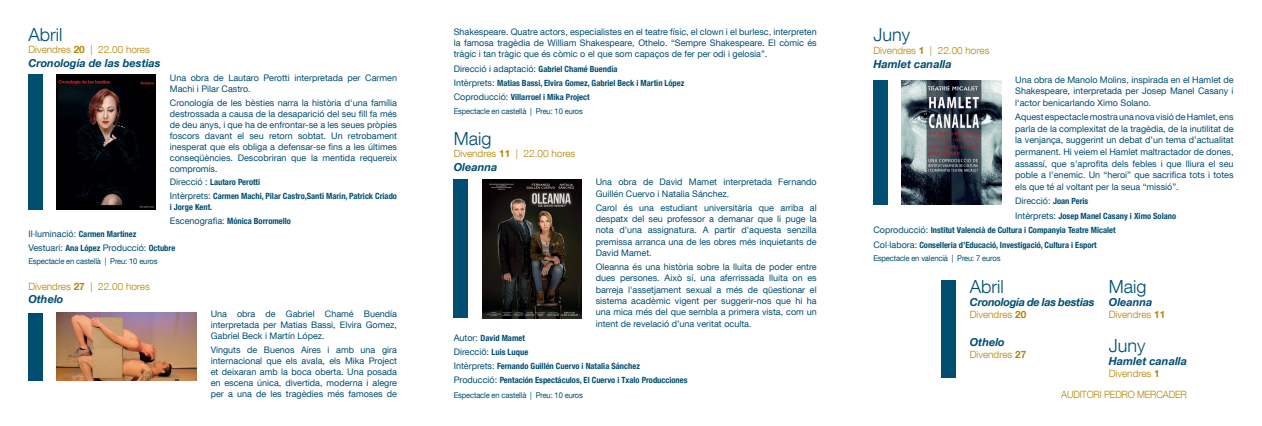
<style>
.page{position:relative;width:1262px;height:426px;background:#fff}
.page>*{position:absolute;margin:0;border:0;box-sizing:border-box;transform-origin:0 0}
.t1{font:300 18px "Helvetica Neue LT Com";color:#004e71}
.t2{font:italic 700 11px "Helvetica Neue LT Com";color:#004e71}
.t3{font:italic 700 11px "Helvetica Neue LT Com";letter-spacing:-.02em;color:#004e71}
.t4{font:300 10px "Helvetica Neue LT Com";color:#b48300}
.t5{font:300 10px "Helvetica Neue LT Com";letter-spacing:-.02em;color:#b48300;scale:.95 1}
.t6{font:9px/11px "Helvetica Neue LT Com";color:#004e71;text-align:justify}
.t7{font:700 condensed 8.5px/10.4px "Helvetica Neue LT Com";color:#004e71}
.t8{font:8px "Helvetica Neue LT Com";letter-spacing:-.02em;color:#004e71;scale:.95 1}
.s1{font-weight:700}
.s2{font-weight:400;font-stretch:normal;font-size:9px}
.s3{font-weight:700;font-stretch:condensed;font-size:8.5px}
</style>
<div class="page">
<img style="left:56px;top:74px;width:100px;height:135px">
<div style="left:28px;top:74px;width:14px;height:135px;background:#004e71"></div>
<img style="left:56px;top:312px;width:140px;height:68px">
<img style="left:482px;top:179px;width:99px;height:138px">
<div style="left:28px;top:312px;width:15px;height:68px;background:#004e71"></div>
<div style="left:454px;top:180px;width:14px;height:137px;background:#004e71"></div>
<img style="left:901px;top:80px;width:100px;height:124px">
<div style="left:873px;top:80px;width:14px;height:124px;background:#004e71"></div>
<div style="left:941px;top:280px;width:14px;height:97px;background:#004e71"></div>
<p class="t1" style="left:28px;top:24px;width:36px">Abril</p>
<p class="t4" style="left:28px;top:44px;width:123px">Divendres <span class="s1">20</span> | 22.00 hores</p>
<p class="t2" style="left:28px;top:56px;width:134px">Cronología de las bestias</p>
<p class="t6" style="left:170px;top:72px;width:229px">Una obra de Lautaro Perotti interpretada per Carmen<br>Machi i Pilar Castro.</p>
<p class="t6" style="left:170px;top:96px;width:229px">Cronología de les bèsties narra la història d'una família destrossada a causa de la desaparició del seu fill fa més de deu anys, i que ha de enfrontar-se a les seues pròpies foscors davant el seu retorn sobtat. Un retrobament inesperat que els obliga a defensar-se fins a les últimes conseqüències. Descobriran que la mentida requereix compromís.</p>
<p class="t7" style="left:170px;top:177px;width:92px"><span class="s2">Direcció :</span> Lautaro Perotti</p>
<p class="t7" style="left:170px;top:191px;width:229px"><span class="s2">Intèrprets:</span> Carmen Machi, Pilar Castro,Santi Marín, Patrick Criado i Jorge Kent.</p>
<p class="t7" style="left:170px;top:215px;width:123px"><span class="s2">Escenografia:</span> Mónica Borromello</p>
<p class="t7" style="left:28px;top:229px;width:110px"><span class="s2">Il·luminació:</span> Carmen Martínez</p>
<p class="t6" style="left:28px;top:242px;width:148px">Vestuari: <span class="s3">Ana López</span> Producció: <span class="s3">Octubre</span></p>
<p class="t8" style="left:28px;top:256px;width:137px">Espectacle en castellà | Preu: 10 euros</p>
<p class="t4" style="left:28px;top:280px;width:123px">Divendres <span class="s1">27</span> | 22.00 hores</p>
<p class="t2" style="left:28px;top:292px;width:37px">Othelo</p>
<p class="t6" style="left:211px;top:308px;width:188px">Una obra de Gabriel Chamé Buendía interpretada per Matias Bassi, Elvira Gomez, Gabriel Beck i Martín López.</p>
<p class="t6" style="left:211px;top:343px;width:188px">Vinguts de Buenos Aires i amb una gira internacional que els avala, els Mika Project et deixaran amb la boca oberta. Una posada en escena única, divertida, moderna i alegre per a una de les tragèdies més famoses de</p>
<p class="t6" style="left:454px;top:26px;width:364px;line-height:11.3px">Shakespeare. Quatre actors, especialistes en el teatre físic, el clown i el burlesc, interpreten la famosa tragèdia de William Shakespeare, Othelo. “Sempre Shakespeare. El còmic és tràgic i tan tràgic que és còmic o el que som capaços de fer per odi i gelosia”.</p>
<p class="t6" style="left:454px;top:63px;width:165px">Direcció i adaptació: <span class="s3">Gabriel Chamé Buendía</span></p>
<p class="t7" style="left:454px;top:77px;width:232px"><span class="s2">Intèrprets:</span> Matias Bassi, Elvira Gomez, Gabriel Beck i Martín López</p>
<p class="t7" style="left:454px;top:92px;width:137px"><span class="s2">Coproducció:</span> Villarroel i Mika Project</p>
<p class="t8" style="left:454px;top:106px;width:137px">Espectacle en castellà | Preu: 10 euros</p>
<p class="t1" style="left:454px;top:127px;width:39px">Maig</p>
<p class="t4" style="left:454px;top:147px;width:123px">Divendres <span class="s1">11</span> | 22.00 hores</p>
<p class="t2" style="left:454px;top:160px;width:45px">Oleanna</p>
<p class="t6" style="left:595px;top:176px;width:222px;line-height:11.3px">Una obra de David Mamet interpretada Fernando<br>Guillén Cuervo i Natalia Sánchez.</p>
<p class="t6" style="left:595px;top:201px;width:222px;line-height:11.3px">Carol és una estudiant universitària que arriba al despatx del seu professor a demanar que li puge la nota d'una assignatura. A partir d'aquesta senzilla premissa arranca una de les obres més inquietants de David Mamet.</p>
<p class="t6" style="left:595px;top:261px;width:222px;line-height:11.3px">Oleanna és una història sobre la lluita de poder entre dues persones. Això sí, una aferrissada lluita on es barreja l'assetjament sexual a més de qüestionar el sistema acadèmic vigent per suggerir-nos que hi ha una mica més del que sembla a primera vista, com un intent de revelació d’una veritat oculta.</p>
<p class="t7" style="left:454px;top:332px;width:73px"><span class="s2">Autor:</span> David Mamet</p>
<p class="t6" style="left:454px;top:346px;width:76px">Direcciö: <span class="s3">Luis Luque</span></p>
<p class="t7" style="left:454px;top:360px;width:188px"><span class="s2">Intèrprets:</span> Fernando Guillén Cuervo i Natalia Sánchez</p>
<p class="t7" style="left:454px;top:375px;width:235px"><span class="s2">Producció:</span> Pentación Espectáculos, El Cuervo i Txalo Producciones</p>
<p class="t8" style="left:454px;top:389px;width:137px">Espectacle en castellà | Preu: 10 euros</p>
<p class="t1" style="left:873px;top:24px;width:38px">Juny</p>
<p class="t4" style="left:873px;top:44px;width:117px">Divendres <span class="s1">1</span> | 22.00 hores</p>
<p class="t2" style="left:873px;top:57px;width:80px">Hamlet canalla</p>
<p class="t6" style="left:1015px;top:73px;width:220px;line-height:11.6px">Una obra de Manolo Molins, inspirada en el Hamlet de Shakespeare, interpretada per Josep Manel Casany i l'actor benicarlando Ximo Solano.</p>
<p class="t6" style="left:1015px;top:111px;width:220px;line-height:11.6px">Aquest espectacle mostra una nova visió de Hamlet, ens parla de la complexitat de la tragèdia, de la inutilitat de la venjança, suggerint un debat d’un tema d’actualitat permanent. Hi veiem el Hamlet maltractador de dones, assassí, que s’aprofita dels febles i que lliura el seu poble a l’enemic. Un “heroi” que sacrifica tots i totes els que té al voltant per la seua “missió”.</p>
<p class="t6" style="left:1015px;top:195px;width:75px">Direcció: <span class="s3">Joan Peris</span></p>
<p class="t7" style="left:1015px;top:210px;width:162px"><span class="s2">Intèrprets:</span> Josep Manel Casany i Ximo Solano</p>
<p class="t7" style="left:873px;top:225px;width:244px"><span class="s2">Coproducció:</span> Institut Valencià de Cultura i Companyia Teatre Micalet</p>
<p class="t7" style="left:873px;top:239px;width:225px"><span class="s2">Col·labora:</span> Conselleria d’Educació, Investigació, Cultura i Esport</p>
<p class="t8" style="left:873px;top:253px;width:135px">Espectacle en valencià | Preu: 7 euros</p>
<p class="t1" style="left:969px;top:275px;width:36px">Abril</p>
<p class="t3" style="left:969px;top:295px;width:126px">Cronología de las bestias</p>
<p class="t4" style="left:969px;top:308px;width:58px">Divendres <span class="s1">20</span></p>
<p class="t2" style="left:969px;top:334px;width:37px">Othelo</p>
<p class="t4" style="left:969px;top:348px;width:58px">Divendres <span class="s1">27</span></p>
<p class="t1" style="left:1108px;top:275px;width:39px">Maig</p>
<p class="t2" style="left:1108px;top:295px;width:45px">Oleanna</p>
<p class="t4" style="left:1108px;top:308px;width:58px">Divendres <span class="s1">11</span></p>
<p class="t1" style="left:1108px;top:334px;width:38px">Juny</p>
<p class="t2" style="left:1108px;top:354px;width:80px">Hamlet canalla</p>
<p class="t4" style="left:1108px;top:367px;width:52px">Divendres <span class="s1">1</span></p>
<p class="t5" style="left:1061px;top:387px;width:134px">AUDITORI PEDRO MERCADER</p>
</div>
